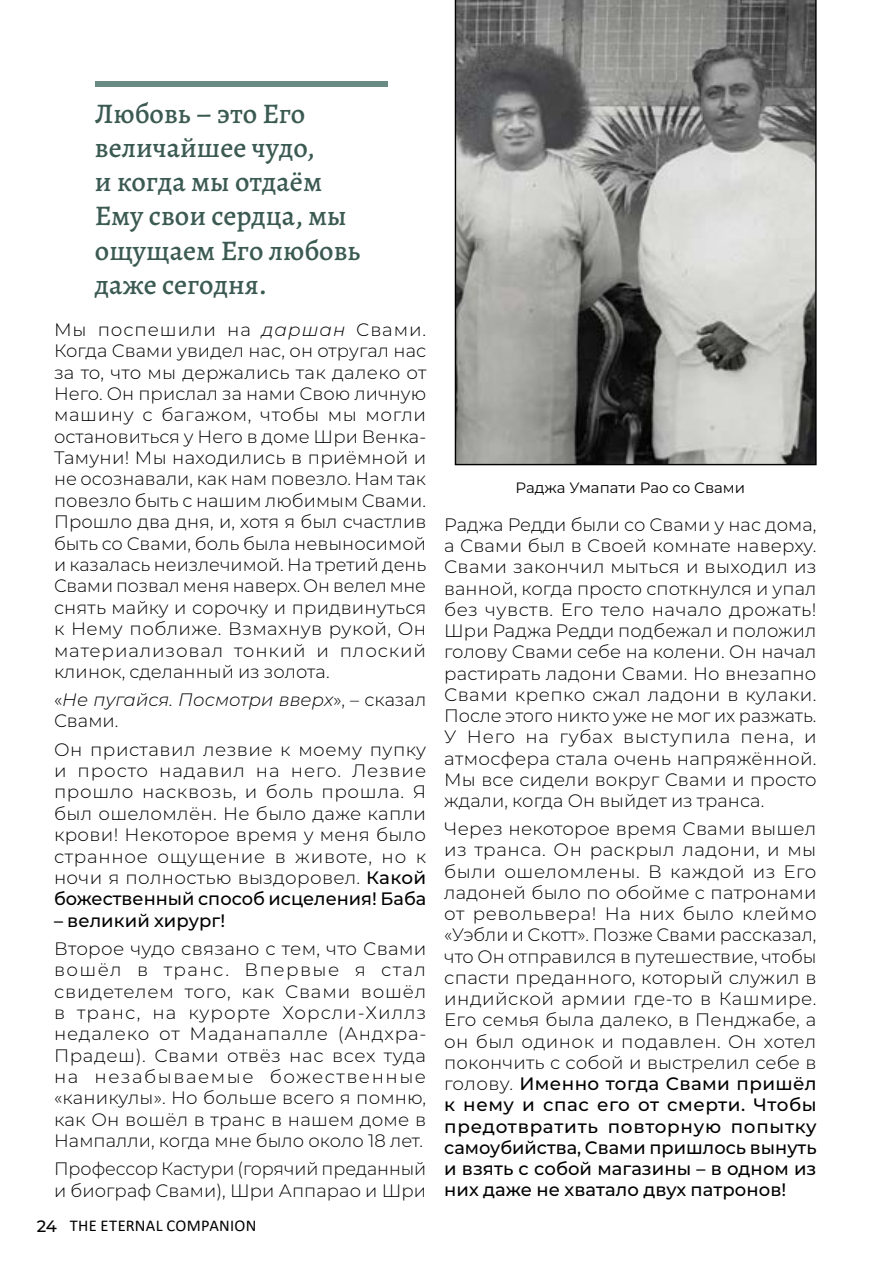
<style>
.page{position:relative;width:893px;height:1263px;background:#fff}
.page>*{position:absolute;margin:0;border:0;box-sizing:border-box;transform-origin:0 0}
.t1{font:500 28.5px/34.2px "Alegreya";color:#3b5a52}
.t2{font:300 18px/21.5px "Montserrat";letter-spacing:.005em;color:#000;text-align:justify}
.t3{font:italic 300 18px/21.5px "Montserrat";letter-spacing:.005em;color:#000}
.t4{font:500 18px "Montserrat";letter-spacing:.005em;color:#000}
.t5{font:16.5px "Calibri";letter-spacing:.02em;color:#000}
.t6{font:15px "Montserrat";color:#000}
.s1{font-style:italic}
.s2{font-style:normal}
.s3{font-weight:500}
.s4{font-family:"Montserrat";font-weight:500}
</style>
<div class="page">
<svg style="left:455px;top:0;width:362px;height:465px;background:#939390"></svg>
<div style="left:95px;top:81px;width:292px;height:6px;background:#698b84"></div>
<h1 class="t1" style="left:95px;top:96px;width:267px">Любовь – это Его величайшее чудо,<br>и когда мы отдаём<br>Ему свои сердца, мы ощущаем Его любовь даже сегодня.</h1>
<p class="t2" style="left:54px;top:318px;width:374px">Мы поспешили на <span class="s1">даршан</span> Свами.<br>Когда Свами увидел нас, он отругал нас за то, что мы держались так далеко от Него. Он прислал за нами Свою личную машину с багажом, чтобы мы могли остановиться у Него в доме Шри Венка-Тамуни! Мы находились в приёмной и не осознавали, как нам повезло. Нам так повезло быть с нашим любимым Свами.<br>Прошло два дня, и, хотя я был счастлив быть со Свами, боль была невыносимой и казалась неизлечимой. На третий день Свами позвал меня наверх. Он велел мне снять майку и сорочку и придвинуться к Нему поближе. Взмахнув рукой, Он материализовал тонкий и плоский клинок, сделанный из золота.</p>
<p class="t3" style="left:54px;top:688px;width:374px"><span class="s2">«</span>Не пугайся. Посмотри вверх<span class="s2">», – сказал<br>Свами.</span></p>
<p class="t2" style="left:54px;top:738px;width:374px">Он приставил лезвие к моему пупку и просто надавил на него. Лезвие прошло насквозь, и боль прошла. Я был ошеломлён. Не было даже капли крови! Некоторое время у меня было странное ощущение в животе, но к ночи я полностью выздоровел. <span class="s3">Какой божественный способ исцеления! Баба</span></p>
<p class="t4" style="left:54px;top:908px;width:173px">– великий хирург!</p>
<p class="t2" style="left:54px;top:937px;width:374px">Второе чудо связано с тем, что Свами вошёл в транс. Впервые я стал свидетелем того, как Свами вошёл в транс, на курорте Хорсли-Хиллз недалеко от Маданапалле (Андхра-Прадеш). Свами отвёз нас всех туда на незабываемые божественные «каникулы». Но больше всего я помню, как Он вошёл в транс в нашем доме в Нампалли, когда мне было около 18 лет.</p>
<p class="t2" style="left:54px;top:1157px;width:374px">Профессор Кастури (горячий преданный и биограф Свами), Шри Аппарао и Шри</p>
<p class="t5" style="left:37px;top:1214px;width:221px"><span class="s4">24</span> THE ETERNAL COMPANION</p>
<p class="t6" style="left:516px;top:478px;width:231px">Раджа Умапати Рао со Свами</p>
<p class="t2" style="left:444px;top:513px;width:374px">Раджа Редди были со Свами у нас дома, а Свами был в Своей комнате наверху.<br>Свами закончил мыться и выходил из ванной, когда просто споткнулся и упал без чувств. Его тело начало дрожать!<br>Шри Раджа Редди подбежал и положил голову Свами себе на колени. Он начал растирать ладони Свами. Но внезапно Свами крепко сжал ладони в кулаки.<br>После этого никто уже не мог их разжать.<br>У Него на губах выступила пена, и атмосфера стала очень напряжённой.<br>Мы все сидели вокруг Свами и просто ждали, когда Он выйдет из транса.</p>
<p class="t2" style="left:444px;top:817px;width:374px">Через некоторое время Свами вышел из транса. Он раскрыл ладони, и мы были ошеломлены. В каждой из Его ладоней было по обойме с патронами от револьвера! На них было клеймо «Уэбли и Скотт». Позже Свами рассказал, что Он отправился в путешествие, чтобы спасти преданного, который служил в индийской армии где-то в Кашмире.<br>Его семья была далеко, в Пенджабе, а он был одинок и подавлен. Он хотел покончить с собой и выстрелил себе в голову. <span class="s3">Именно тогда Свами пришёл к нему и спас его от смерти. Чтобы предотвратить повторную попытку самоубийства, Свами пришлось вынуть и взять с собой магазины – в одном из них даже не хватало двух патронов!</span></p>
</div>
